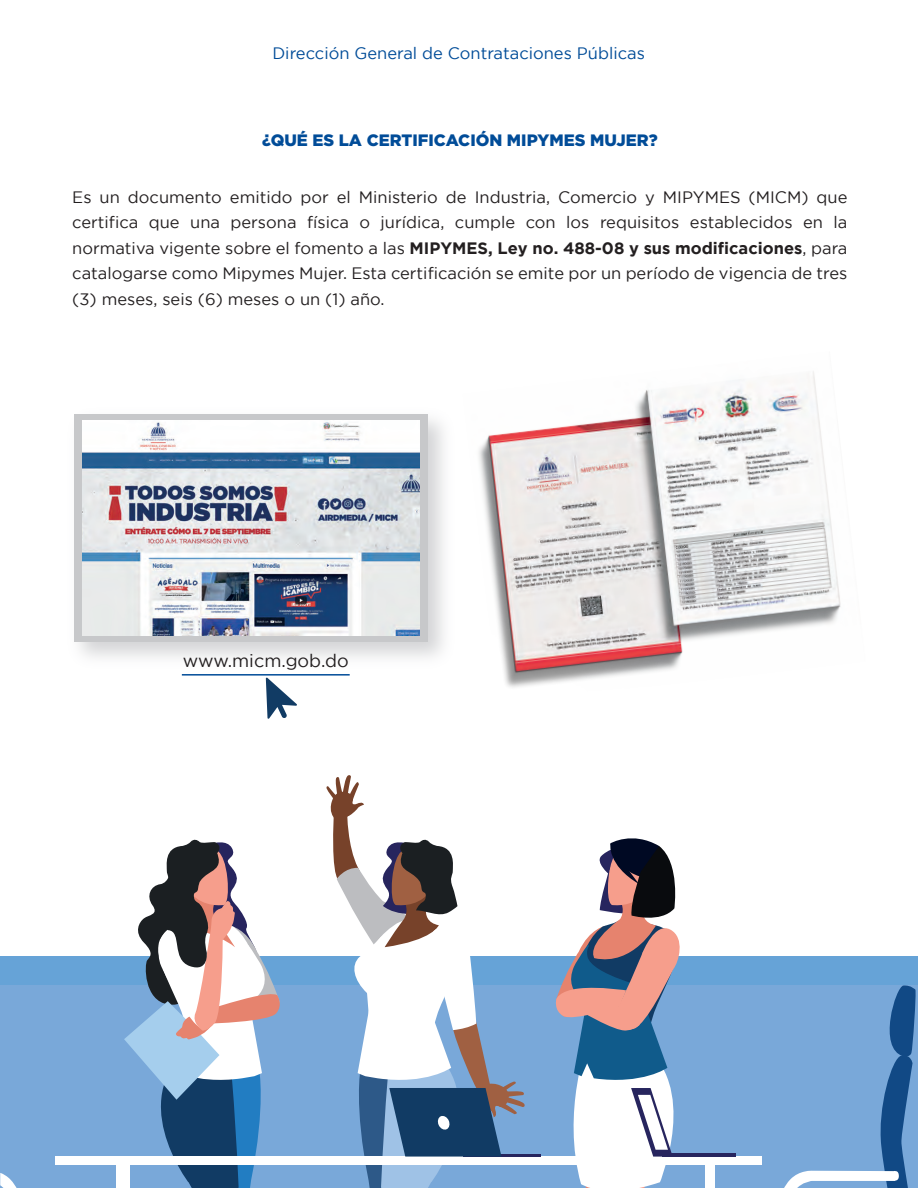
<style>
.page{position:relative;width:918px;height:1188px;background:#fff}
.page>*{position:absolute;margin:0;border:0;box-sizing:border-box;transform-origin:0 0}
.t1{font:18px "Gotham";color:#231f20}
.t2{font:16.5px/25.5px "Gotham";color:#231f20;text-align:justify}
.t3{font:16.5px "Gotham";color:#014c98}
.t4{font:900 16.5px "Gotham";color:#014c98}
.s1{font-weight:700}
</style>
<div class="page">
<div style="left:0;top:957px;width:918px;height:231px;background:#66a3d7"></div>
<div style="left:0;top:986px;width:918px;height:202px;background:#79a8d9"></div>
<svg style="left:122px;top:839px;width:162px;height:349px"></svg>
<svg style="left:783px;top:985px;width:134px;height:203px"></svg>
<svg style="left:0;top:1173px;width:17px;height:15px"></svg>
<div style="left:55px;top:1157px;width:707px;height:8px;background:#fff"></div>
<div style="left:705px;top:1161px;width:9px;height:27px;background:#fff"></div>
<div style="left:116px;top:1161px;width:13px;height:27px;background:#fff"></div>
<hr style="left:662px;top:1153px;width:73px;height:4px;background:#27255e">
<svg style="left:553px;top:838px;width:148px;height:350px"></svg>
<hr style="left:463px;top:1154px;width:77px;height:3px;background:#27255e">
<svg style="left:326px;top:775px;width:200px;height:413px"></svg>
<img style="left:79px;top:414px;width:365px;height:261px">
<div style="left:74px;top:414px;width:353px;height:228px;background:#c7c8ca"></div>
<img style="left:82px;top:420px;width:337px;height:216px">
<img style="left:479px;top:371px;width:362px;height:317px">
<hr style="left:182px;top:674px;width:168px;height:2px;background:#014c98">
<svg style="left:266px;top:678px;width:31px;height:41px"></svg>
<p class="t3" style="left:272px;top:44px;width:374px">Dirección General de Contrataciones Públicas</p>
<p class="t4" style="left:262px;top:130px;width:397px">¿QUÉ ES LA CERTIFICACIÓN MIPYMES MUJER?</p>
<p class="t2" style="left:72px;top:184px;width:777px">Es un documento emitido por el Ministerio de Industria, Comercio y MIPYMES (MICM) que certifica que una persona física o jurídica, cumple con los requisitos establecidos en la normativa vigente sobre el fomento a las <span class="s1">MIPYMES, Ley no. 488-08 y sus modificaciones</span>, para catalogarse como Mipymes Mujer. Esta certificación se emite por un período de vigencia de tres (3) meses, seis (6) meses o un (1) año.</p>
<p class="t1" style="left:183px;top:651px;width:167px">www.micm.gob.do</p>
</div>
